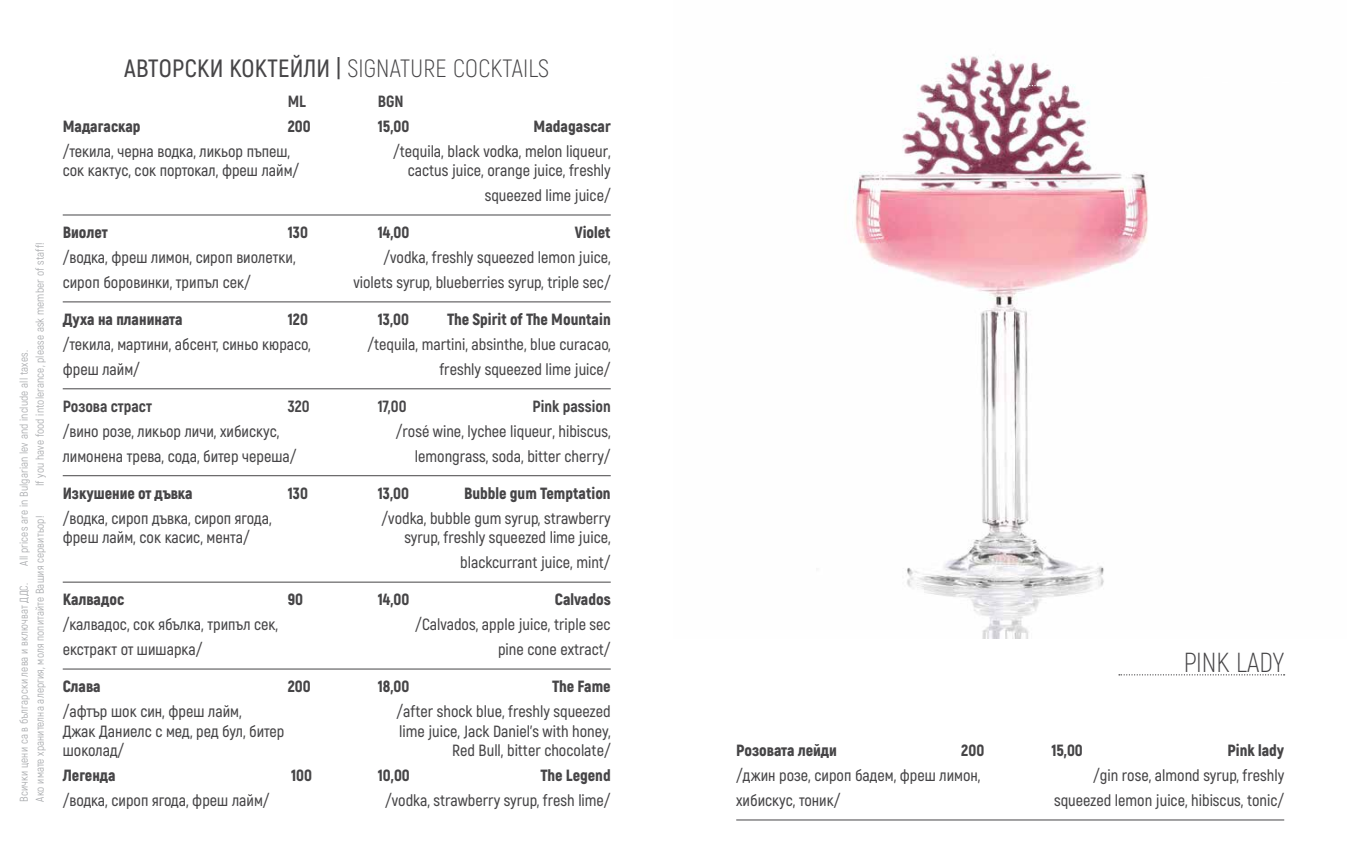
<style>
.page{position:relative;width:1347px;height:851px;background:#fff}
.page>*{position:absolute;margin:0;border:0;box-sizing:border-box;transform-origin:0 0}
.t1{font:300 27.5px "Akrobat";color:#464547}
.t2{font:300 25px "Akrobat";letter-spacing:.01em;color:#464547}
.t3{font:600 16.25px/24.9px "Akrobat";color:#464547;text-align:right}
.t4{font:900 16.25px "Akrobat";color:#464547}
.t5{font:800 16.25px "Akrobat";color:#464547}
.t6{font:11.25px/16px "Akrobat";letter-spacing:.01em;color:#a7a9ac}
.s1{font-weight:600}
</style>
<div class="page">
<img style="left:850px;top:54px;width:298px;height:584px">
<hr style="left:63px;top:215px;width:548px;height:1px;background:#464547">
<hr style="left:63px;top:301px;width:548px;height:1px;background:#464547">
<hr style="left:63px;top:388px;width:548px;height:1px;background:#464547">
<hr style="left:63px;top:475px;width:548px;height:1px;background:#464547">
<hr style="left:63px;top:582px;width:548px;height:1px;background:#464547">
<hr style="left:63px;top:668px;width:548px;height:1px;background:#464547">
<hr style="left:736px;top:819px;width:548px;height:1px;background:#464547">
<svg style="left:1022px;top:85px;width:126px;height:1px"></svg>
<svg style="left:1119px;top:674px;width:165px;height:1px"></svg>
<p class="t6" style="left:32px;top:486px;width:245px;rotate:-90deg">If you have food intolerance, please ask member of staff!</p>
<p class="t6" style="left:16px;top:801px;width:452px;text-indent:236px;rotate:-90deg">All prices are in Bulgarian lev and include all taxes.<br>Ако имате хранителна алергия, моля попитайте Вашия сервитьор!</p>
<p class="t6" style="left:16px;top:801px;width:220px;rotate:-90deg">Всички цени са в български лева и включват ДДС.</p>
<h2 class="t2" style="left:124px;top:53px;width:427px"><span class="s1">АВТОРСКИ КОКТЕЙЛИ |</span> SIGNATURE COCKTAILS</h2>
<p class="t5" style="left:288px;top:91px;width:20px">ML</p>
<p class="t5" style="left:378px;top:91px;width:27px">BGN</p>
<p class="t4" style="left:63px;top:115px;width:79px">Мадагаскар</p>
<p class="t4" style="left:288px;top:115px;width:24px">200</p>
<p class="t4" style="left:378px;top:115px;width:33px">15,00</p>
<p class="t4" style="left:533px;top:115px;width:79px">Madagascar</p>
<p class="t3" style="left:63px;top:138px;width:229px">/текила, черна водка, ликьор пъпеш,</p>
<p class="t3" style="left:393px;top:138px;width:219px">/tequila, black vodka, melon liqueur,</p>
<p class="t3" style="left:63px;top:158px;width:238px">сок кактус, сок портокал, фреш лайм/</p>
<p class="t3" style="left:408px;top:158px;width:204px">cactus juice, orange juice, freshly squeezed lime juice/</p>
<p class="t4" style="left:63px;top:222px;width:47px">Виолет</p>
<p class="t4" style="left:288px;top:222px;width:22px">130</p>
<p class="t4" style="left:378px;top:222px;width:33px">14,00</p>
<p class="t4" style="left:575px;top:222px;width:37px">Violet</p>
<p class="t3" style="left:63px;top:245px;width:234px">/водка, фреш лимон, сироп виолетки,</p>
<p class="t3" style="left:383px;top:245px;width:229px">/vodka, freshly squeezed lemon juice,</p>
<p class="t3" style="left:63px;top:270px;width:190px">сироп боровинки, трипъл сек/</p>
<p class="t3" style="left:353px;top:270px;width:259px">violets syrup, blueberries syrup, triple sec/</p>
<p class="t4" style="left:63px;top:309px;width:122px">Духа на планината</p>
<p class="t4" style="left:288px;top:309px;width:22px">120</p>
<p class="t4" style="left:378px;top:309px;width:33px">13,00</p>
<p class="t4" style="left:447px;top:309px;width:165px">The Spirit of The Mountain</p>
<p class="t3" style="left:63px;top:332px;width:249px">/текила, мартини, абсент, синьо кюрасо,</p>
<p class="t3" style="left:367px;top:332px;width:245px">/tequila, martini, absinthe, blue curacao,</p>
<p class="t3" style="left:63px;top:356px;width:79px">фреш лайм/</p>
<p class="t3" style="left:439px;top:356px;width:173px">freshly squeezed lime juice/</p>
<p class="t5" style="left:63px;top:396px;width:91px">Розова страст</p>
<p class="t5" style="left:288px;top:396px;width:23px">320</p>
<p class="t5" style="left:378px;top:396px;width:30px">17,00</p>
<p class="t5" style="left:532px;top:396px;width:80px">Pink passion</p>
<p class="t3" style="left:63px;top:418px;width:218px">/вино розе, ликьор личи, хибискус,</p>
<p class="t3" style="left:396px;top:418px;width:216px">/rosé wine, lychee liqueur, hibiscus,</p>
<p class="t3" style="left:63px;top:443px;width:235px">лимонена трева, сода, битер череша/</p>
<p class="t3" style="left:415px;top:443px;width:197px">lemongrass, soda, bitter cherry/</p>
<p class="t4" style="left:63px;top:482px;width:131px">Изкушение от дъвка</p>
<p class="t4" style="left:288px;top:482px;width:22px">130</p>
<p class="t4" style="left:378px;top:482px;width:33px">13,00</p>
<p class="t4" style="left:464px;top:482px;width:148px">Bubble gum Temptation</p>
<p class="t3" style="left:63px;top:505px;width:210px">/водка, сироп дъвка, сироп ягода,</p>
<p class="t3" style="left:381px;top:505px;width:231px">/vodka, bubble gum syrup, strawberry</p>
<p class="t3" style="left:63px;top:525px;width:189px">фреш лайм, сок касис, мента/</p>
<p class="t3" style="left:404px;top:525px;width:208px">syrup, freshly squeezed lime juice, blackcurrant juice, mint/</p>
<p class="t4" style="left:63px;top:589px;width:63px">Калвадос</p>
<p class="t4" style="left:288px;top:589px;width:17px">90</p>
<p class="t4" style="left:378px;top:589px;width:33px">14,00</p>
<p class="t4" style="left:555px;top:589px;width:57px">Calvados</p>
<p class="t3" style="left:63px;top:612px;width:217px">/калвадос, сок ябълка, трипъл сек,</p>
<p class="t3" style="left:415px;top:612px;width:197px">/Calvados, apple juice, triple sec</p>
<p class="t3" style="left:63px;top:636px;width:141px">екстракт от шишарка/</p>
<p class="t3" style="left:498px;top:636px;width:114px">pine cone extract/</p>
<p class="t4" style="left:63px;top:675px;width:40px">Слава</p>
<p class="t4" style="left:288px;top:675px;width:24px">200</p>
<p class="t4" style="left:378px;top:675px;width:33px">18,00</p>
<p class="t4" style="left:552px;top:675px;width:60px">The Fame</p>
<p class="t3" style="left:63px;top:698px;width:180px">/афтър шок син, фреш лайм,</p>
<p class="t3" style="left:396px;top:698px;width:216px">/after shock blue, freshly squeezed</p>
<p class="t3" style="left:63px;top:718px;width:223px">Джак Даниелс с мед, ред бул, битер</p>
<p class="t3" style="left:399px;top:718px;width:213px">lime juice, Jack Daniel’s with honey,</p>
<p class="t3" style="left:63px;top:737px;width:63px">шоколад/</p>
<p class="t3" style="left:452px;top:737px;width:160px">Red Bull, bitter chocolate/</p>
<p class="t4" style="left:63px;top:764px;width:54px">Легенда</p>
<p class="t4" style="left:291px;top:764px;width:22px">100</p>
<p class="t4" style="left:378px;top:764px;width:33px">10,00</p>
<p class="t4" style="left:540px;top:764px;width:72px">The Legend</p>
<p class="t3" style="left:63px;top:787px;width:208px">/водка, сироп ягода, фреш лайм/</p>
<p class="t3" style="left:385px;top:787px;width:227px">/vodka, strawberry syrup, fresh lime/</p>
<h1 class="t1" style="left:1183px;top:646px;width:102px">PINK LADY</h1>
<p class="t4" style="left:736px;top:740px;width:102px">Розовата лейди</p>
<p class="t4" style="left:961px;top:740px;width:24px">200</p>
<p class="t4" style="left:1051px;top:740px;width:33px">15,00</p>
<p class="t4" style="left:1227px;top:740px;width:58px">Pink lady</p>
<p class="t3" style="left:736px;top:762px;width:246px">/джин розе, сироп бадем, фреш лимон,</p>
<p class="t3" style="left:1093px;top:762px;width:193px">/gin rose, almond syrup, freshly</p>
<p class="t3" style="left:736px;top:787px;width:106px">хибискус, тоник/</p>
<p class="t3" style="left:1054px;top:787px;width:232px">squeezed lemon juice, hibiscus, tonic/</p>
</div>
